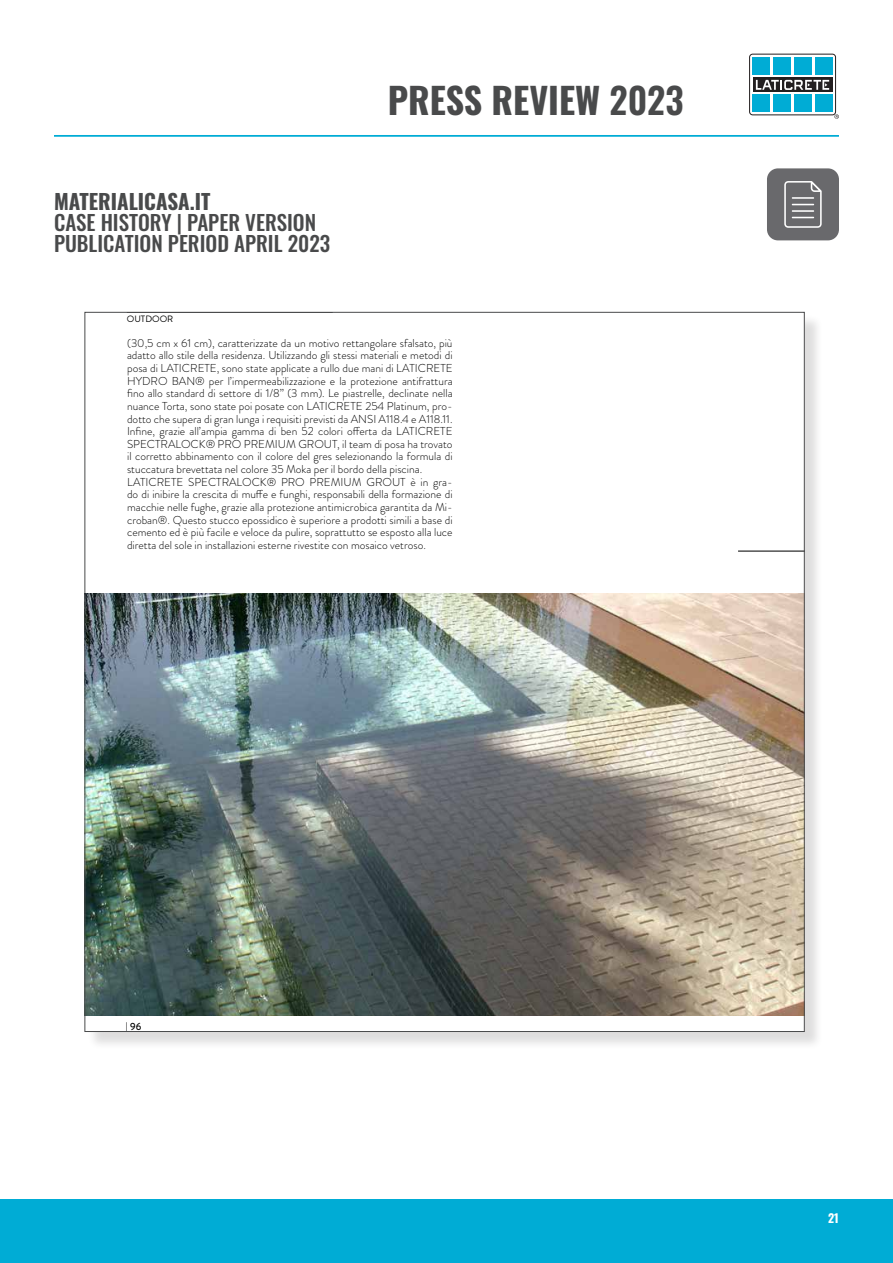
<style>
.page{position:relative;width:893px;height:1263px;background:#fff}
.page>*{position:absolute;margin:0;border:0;box-sizing:border-box;transform-origin:0 0}
.t1{font:700 36px "Oswald";color:#494a4b}
.t2{font:500 21px "Oswald";color:#494a4b}
.t3{font:700 21px "Oswald";color:#494a4b}
.t4{font:700 12px "Oswald";color:#fff}
.t5{font:300 11.55px/12.6px "Brandon Grotesque";color:#000}
.t6{font:500 10.35px "Brandon Grotesque";color:#000}
.t7{font:9.15px "Brandon Grotesque";color:#000}
.s1{font-weight:600}
</style>
<div class="page">
<div style="left:749px;top:54px;width:87px;height:61px;border:1px solid #231f20;border-radius:3px"></div>
<div style="left:753px;top:94px;width:17px;height:18px;background:#00acd5"></div>
<div style="left:773px;top:94px;width:18px;height:18px;background:#00acd5"></div>
<div style="left:794px;top:94px;width:17px;height:18px;background:#00acd5"></div>
<div style="left:815px;top:94px;width:17px;height:18px;background:#00acd5"></div>
<svg style="left:753px;top:77px;width:79px;height:15px"></svg>
<svg style="left:756px;top:80px;width:73px;height:10px"></svg>
<div style="left:753px;top:57px;width:17px;height:18px;background:#00acd5"></div>
<div style="left:773px;top:57px;width:18px;height:18px;background:#00acd5"></div>
<div style="left:794px;top:57px;width:17px;height:18px;background:#00acd5"></div>
<div style="left:815px;top:57px;width:17px;height:18px;background:#00acd5"></div>
<svg style="left:834px;top:114px;width:5px;height:5px"></svg>
<div style="left:0;top:1200px;width:893px;height:63px;background:#00acd5"></div>
<hr style="left:54px;top:135px;width:785px;height:1px;background:#00acd5">
<div style="left:87px;top:314px;width:736px;height:736px;background:#231f20;opacity:.15"></div>
<div style="left:85px;top:312px;width:719px;height:719px;background:#fff"></div>
<img style="left:87px;top:594px;width:715px;height:421px">
<hr style="left:738px;top:551px;width:66px;height:1px;background:#000">
<div style="left:767px;top:168px;width:72px;height:72px;background:#69696c;border-radius:11px"></div>
<svg style="left:784px;top:181px;width:38px;height:47px"></svg>
<p class="t3" style="left:54px;top:190px;width:158px">MATERIALICASA.IT</p>
<p class="t2" style="left:54px;top:211px;width:264px">CASE HISTORY | PAPER VERSION</p>
<p class="t2" style="left:54px;top:232px;width:278px">PUBLICATION PERIOD APRIL 2023</p>
<p class="t7" style="left:127px;top:313px;width:48px">OUTDOOR</p>
<h1 class="t1" style="left:388px;top:82px;width:297px">PRESS REVIEW <span class="s1">2023</span></h1>
<p class="t5" style="left:127px;top:337px;width:327px">(30,5 cm x 61 cm), caratterizzate da un motivo rettangolare sfalsato, più adatto allo stile della residenza. Utilizzando gli stessi materiali e metodi di posa di LATICRETE, sono state applicate a rullo due mani di LATICRETE HYDRO BAN® per l’impermeabilizzazione e la protezione antifrattura fino allo standard di settore di 1/8” (3 mm). Le piastrelle, declinate nella nuance Torta, sono state poi posate con LATICRETE 254 Platinum, pro&shy;dotto che supera di gran lunga i requisiti previsti da ANSI A118.4 e A118.11.<br>Infine, grazie all’ampia gamma di ben 52 colori offerta da LATICRETE SPECTRALOCK® PRO PREMIUM GROUT, il team di posa ha trovato il corretto abbinamento con il colore del gres selezionando la formula di stuccatura brevettata nel colore 35 Moka per il bordo della piscina.<br>LATICRETE SPECTRALOCK® PRO PREMIUM GROUT è in gra&shy;do di inibire la crescita di muffe e funghi, responsabili della formazione di macchie nelle fughe, grazie alla protezione antimicrobica garantita da Mi&shy;croban®. Questo stucco epossidico è superiore a prodotti simili a base di cemento ed è più facile e veloce da pulire, soprattutto se esposto alla luce diretta del sole in installazioni esterne rivestite con mosaico vetroso.</p>
<p class="t6" style="left:126px;top:1019px;width:17px">| 96</p>
<p class="t4" style="left:828px;top:1212px;width:12px">21</p>
</div>
